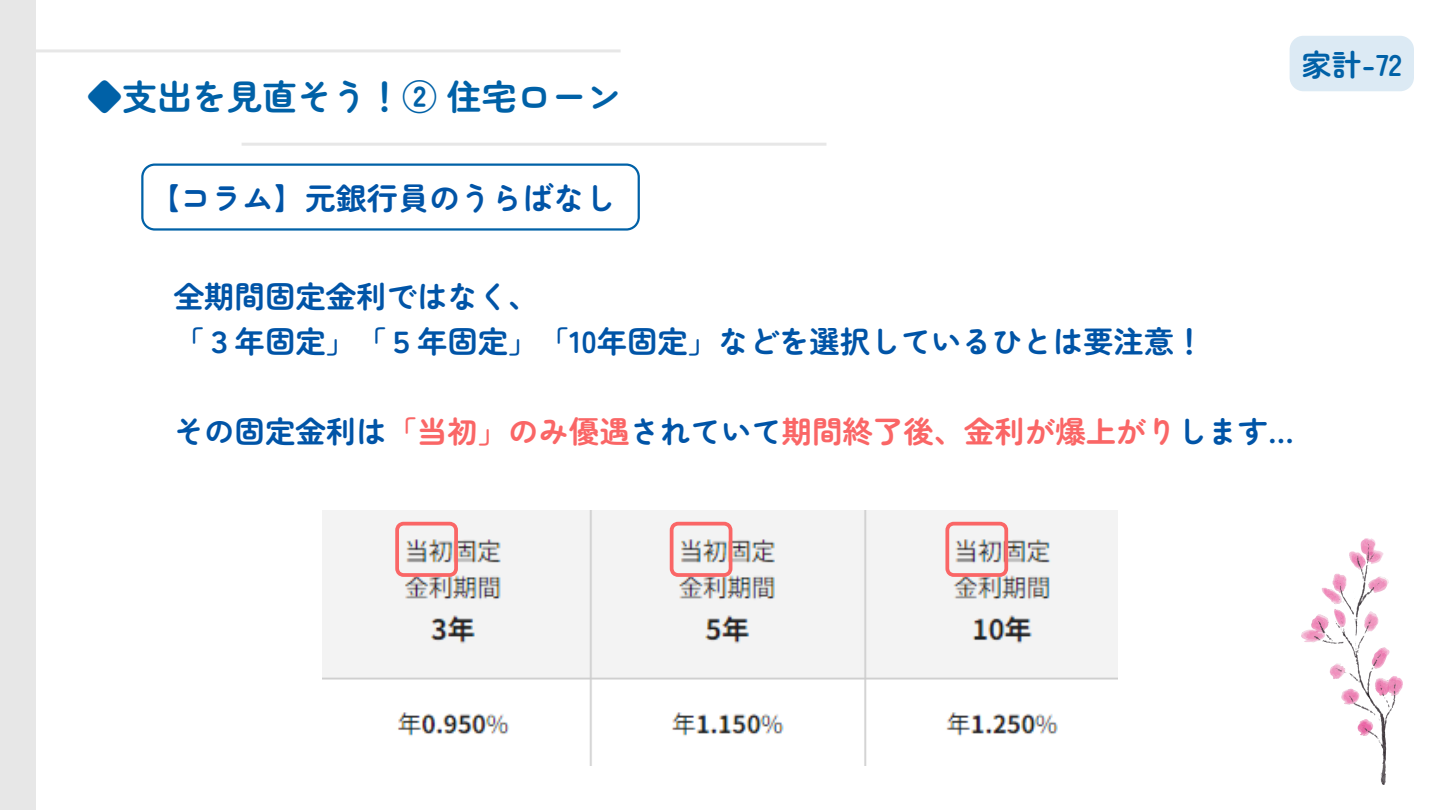
<style>
.page{position:relative;width:1440px;height:810px;background:#fff}
.page>*{position:absolute;margin:0;border:0;box-sizing:border-box;transform-origin:0 0}
.t1{font:700 35px "Zen Maru Gothic";color:#0061a7}
.t2{font:700 31.1px "Zen Maru Gothic";color:#0054a7}
.t3{font:700 30.4px "Zen Maru Gothic";color:#0054a7}
.t4{font:700 30.4px "Zen Maru Gothic";color:#fa6666}
.t5{font:700 30px "Zen Maru Gothic";color:#0061a7}
.s1{color:#0054a7}
</style>
<div class="page">
<div style="left:0;top:0;width:36px;height:810px;background:#e7e7e7"></div>
<img style="left:323px;top:511px;width:794px;height:255px">
<svg style="left:395px;top:522px;width:63px;height:55px"></svg>
<hr style="left:242px;top:143px;width:584px;height:3px;background:#e7e7e7">
<hr style="left:36px;top:49px;width:585px;height:3px;background:#e7e7e7">
<svg style="left:141px;top:164px;width:499px;height:66px"></svg>
<img style="left:1301px;top:539px;width:101px;height:245px">
<div style="left:1290px;top:36px;width:124px;height:55px;background:#dceaf4;border-radius:14px"></div>
<svg style="left:670px;top:522px;width:62px;height:55px"></svg>
<svg style="left:945px;top:522px;width:63px;height:55px"></svg>
<p class="t1" style="left:87px;top:70px;width:536px">◆支出を見直そう！② 住宅ローン</p>
<p class="t5" style="left:1302px;top:41px;width:102px">家計-72</p>
<p class="t2" style="left:149px;top:174px;width:468px">【コラム】元銀行員のうらばなし</p>
<h1 class="t3" style="left:174px;top:273px;width:366px">全期間固定金利ではなく、</h1>
<p class="t3" style="left:174px;top:318px;width:1032px">「３年固定」「５年固定」「10年固定」などを選択しているひとは要注意！</p>
<p class="t4" style="left:174px;top:408px;width:1122px"><span class="s1">その固定金利は</span>「当初」のみ優遇<span class="s1">されていて</span>期間終了後、金利が爆上がり<span class="s1">します…</span></p>
</div>
